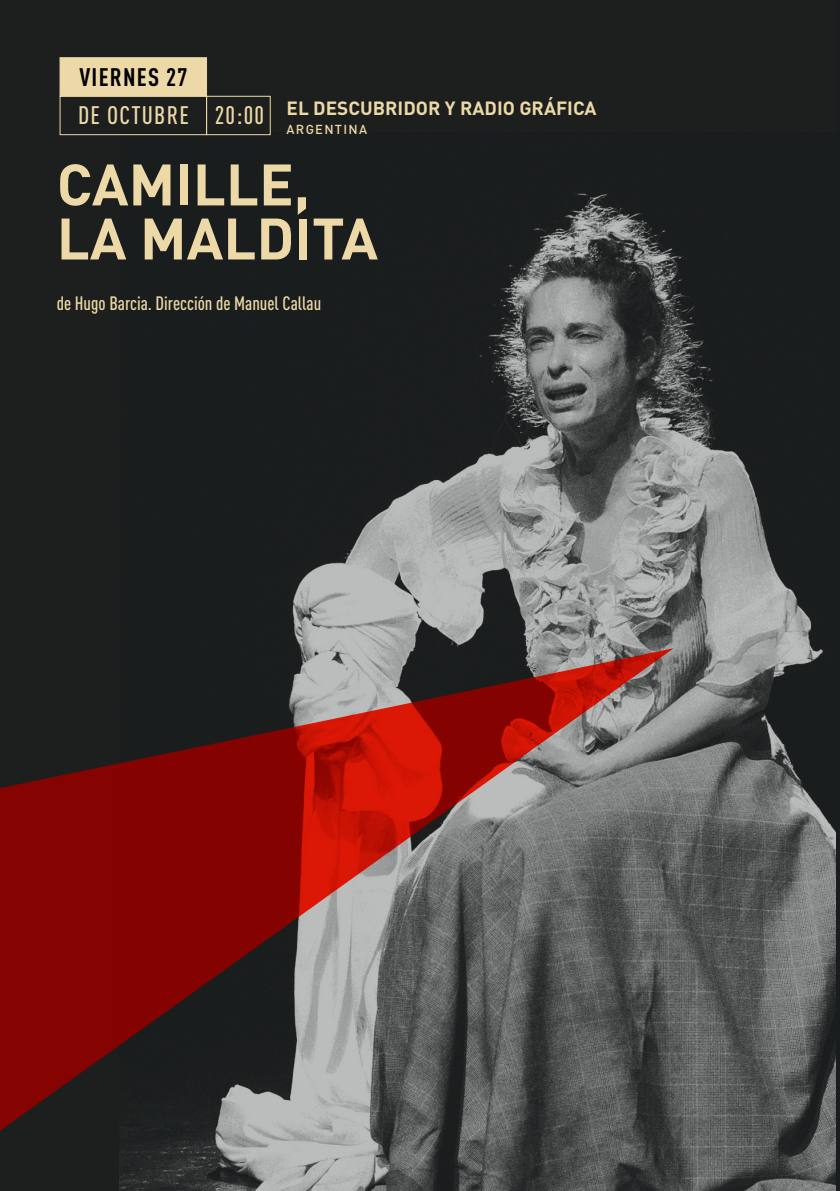
<style>
.page{position:relative;width:840px;height:1191px;background:#fff}
.page>*{position:absolute;margin:0;border:0;box-sizing:border-box;transform-origin:0 0}
.t1{font:700 57.6px/54px "DIN";color:#edd9a7}
.t2{font:500 25px "DIN Cond";letter-spacing:.05em;color:#edd9a7}
.t3{font:700 25px "DIN Cond";letter-spacing:.05em;color:#000}
.t4{font:500 19.2px "DIN Cond";color:#edd9a7}
.t5{font:700 19px "DIN";color:#edd9a7}
.t6{font:500 12.8px "DIN";letter-spacing:.1em;color:#edd9a7}
</style>
<div class="page">
<div style="left:0;top:0;width:839px;height:1191px;background:#1c1f1e"></div>
<img style="left:120px;top:132px;width:715px;height:1059px">
<div style="left:59px;top:57px;width:148px;height:40px;background:#edd9a7;border:1px solid #edd9a7"></div>
<div style="left:59px;top:96px;width:148px;height:39px;border:1px solid #edd9a7"></div>
<div style="left:206px;top:96px;width:64px;height:39px;border:1px solid #edd9a7"></div>
<svg style="left:0;top:648px;width:673px;height:543px"></svg>
<h2 class="t3" style="left:79px;top:62px;width:109px">VIERNES 27</h2>
<p class="t5" style="left:286px;top:96px;width:311px">EL DESCUBRIDOR Y RADIO GRÁFICA</p>
<h2 class="t2" style="left:78px;top:101px;width:187px">DE OCTUBRE 20:00</h2>
<h1 class="t1" style="left:57px;top:155px;width:322px">CAMILLE,<br>LA MALDITA</h1>
<p class="t4" style="left:57px;top:292px;width:266px">de Hugo Barcia. Dirección de Manuel Callau</p>
<p class="t6" style="left:286px;top:121px;width:82px">ARGENTINA</p>
</div>
